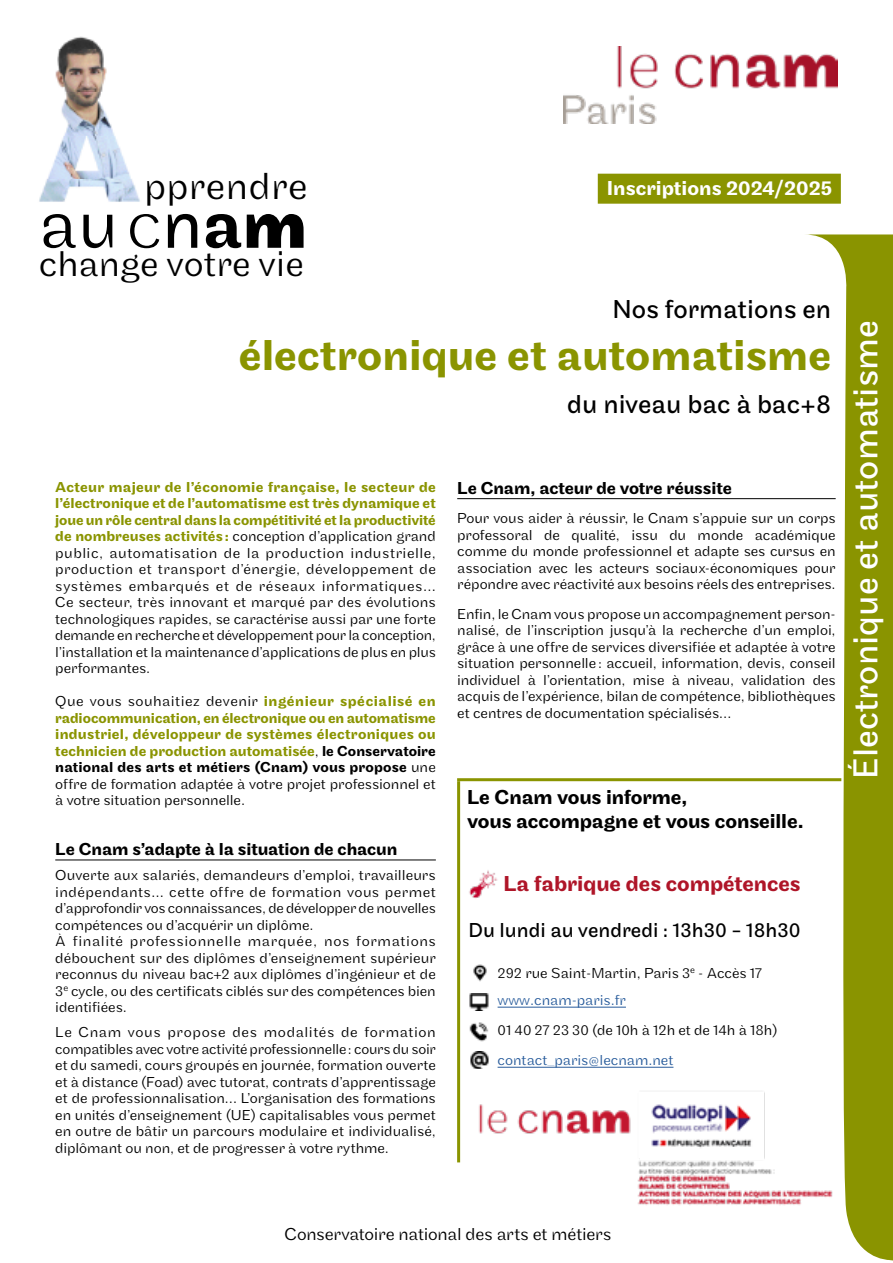
<style>
.page{position:relative;width:893px;height:1263px;background:#fff}
.page>*{position:absolute;margin:0;border:0;box-sizing:border-box;transform-origin:0 0}
.t1{font:300 71.4px "Maple";color:#000}
.t2{font:500 45px "Maple";color:#8a9400}
.t3{font:300 39.3px "Maple";letter-spacing:.015em;color:#000}
.t4{font:300 37.35px "Maple";color:#000}
.t5{font:36px "Maple";color:#fff}
.t6{font:27px "Maple";color:#000}
.t7{font:500 22.5px "Maple";letter-spacing:-.005em;color:#af1528}
.t8{font:500 21px "Maple";letter-spacing:-.005em;color:#000}
.t9{font:21px "Maple";color:#000}
.Texte_courant{font:500 21px "Maple";color:#fff}
.titre_souligné{font:500 18px "Maple";letter-spacing:-.01em;color:#000}
.Texte_courant-2{font:300 18px "Maple";letter-spacing:-.01em;color:#000}
.Texte_courant-3{font:300 15px/16.5px "Maple";color:#000;text-align:justify}
.Texte_courant-4{font:500 15px/16.5px "Maple";letter-spacing:.01em;color:#8a9400;text-align:justify}
.t10{font:300 15px "Maple";color:#275b9b}
.s1{font-weight:500;color:#8a9400}
.s2{font-weight:300;color:#000}
.s3{color:#000}
</style>
<div class="page">
<svg style="left:804px;top:234px;width:89px;height:1027px;fill:#8a9400"></svg>
<hr style="left:55px;top:859px;width:381px;height:1px;background:#000">
<hr style="left:457px;top:498px;width:379px;height:1px;background:#000">
<div style="left:598px;top:174px;width:243px;height:30px;background:#8a9400"></div>
<img style="left:39px;top:36px;width:129px;height:180px">
<svg style="left:130px;top:214px;width:29px;height:34px"></svg>
<svg style="left:168px;top:214px;width:29px;height:34px"></svg>
<svg style="left:247px;top:214px;width:57px;height:34px"></svg>
<svg style="left:206px;top:214px;width:35px;height:34px"></svg>
<img style="left:563px;top:47px;width:275px;height:77px">
<hr style="left:457px;top:781px;width:3px;height:381px;background:#8a9400">
<hr style="left:457px;top:778px;width:384px;height:3px;background:#8a9400">
<img style="left:469px;top:1022px;width:20px;height:19px">
<img style="left:470px;top:1052px;width:19px;height:17px">
<img style="left:469px;top:994px;width:20px;height:17px">
<hr style="left:498px;top:1007px;width:128px;height:1px;background:#275b9b">
<hr style="left:498px;top:1067px;width:175px;height:1px;background:#275b9b">
<img style="left:473px;top:964px;width:14px;height:18px">
<img style="left:469px;top:870px;width:29px;height:29px">
<img style="left:479px;top:1085px;width:359px;height:124px">
<p class="t1" style="left:39px;top:183px;width:81px">au</p>
<p class="t3" style="left:144px;top:163px;width:165px">pprendre</p>
<p class="t4" style="left:39px;top:243px;width:267px">change votre vie</p>
<p class="Texte_courant" style="left:607px;top:176px;width:227px">Inscriptions 2024/2025</p>
<p class="t6" style="left:612px;top:294px;width:220px">Nos formations en</p>
<p class="t2" style="left:239px;top:329px;width:594px">électronique et automatisme</p>
<p class="t6" style="left:567px;top:389px;width:266px">du niveau bac à bac+8</p>
<p class="Texte_courant-3" style="left:55px;top:479px;width:382px"><span class="s1">Acteur majeur de l’économie française, le secteur de l’électronique et de l’automatisme est très dynamique et joue un rôle central dans la compétitivité et la productivité de nombreuses activités :</span> conception d’application grand public, automatisation de la production industrielle, production et transport d’énergie, développement de systèmes embarqués et de réseaux informatiques...<br>Ce secteur, très innovant et marqué par des évolutions technologiques rapides, se caractérise aussi par une forte demande en recherche et développement pour la conception, l’installation et la maintenance d’applications de plus en plus performantes.</p>
<p class="Texte_courant-4" style="left:55px;top:693px;width:382px"><span class="s2">Que vous souhaitiez devenir</span> ingénieur spécialisé en radiocommunication, en électronique ou en automatisme industriel, développeur de systèmes électroniques ou technicien de production automatisée<span class="s2">,</span> <span class="s3">le Conservatoire national des arts et métiers (Cnam) vous propose</span> <span class="s2">une offre de formation adaptée à votre projet professionnel et à votre situation personnelle.</span></p>
<p class="titre_souligné" style="left:55px;top:839px;width:344px">Le Cnam s’adapte à la situation de chacun</p>
<p class="Texte_courant-3" style="left:55px;top:867px;width:382px">Ouverte aux salariés, demandeurs d’emploi, travailleurs indépendants… cette offre de formation vous permet d’approfondir vos connaissances, de développer de nouvelles compétences ou d’acquérir un diplôme.</p>
<p class="Texte_courant-3" style="left:55px;top:933px;width:382px">À finalité professionnelle marquée, nos formations débouchent sur des diplômes d’enseignement supérieur reconnus du niveau bac+2 aux diplômes d’ingénieur et de 3<sup>e</sup> cycle, ou des certificats ciblés sur des compétences bien identifiées.</p>
<p class="Texte_courant-3" style="left:55px;top:1024px;width:382px">Le Cnam vous propose des modalités de formation compatibles avec votre activité professionnelle: cours du soir et du samedi, cours groupés en journée, formation ouverte et à distance (Foad) avec tutorat, contrats d’apprentissage et de professionnalisation… L’organisation des formations en unités d’enseignement (UE) capitalisables vous permet en outre de bâtir un parcours modulaire et individualisé, diplômant ou non, et de progresser à votre rythme.</p>
<p class="titre_souligné" style="left:457px;top:478px;width:276px">Le Cnam, acteur de votre réussite</p>
<p class="Texte_courant-3" style="left:457px;top:510px;width:380px">Pour vous aider à réussir, le Cnam s’appuie sur un corps professoral de qualité, issu du monde académique comme du monde professionnel et adapte ses cursus en association avec les acteurs sociaux-économiques pour répondre avec réactivité aux besoins réels des entreprises.</p>
<p class="Texte_courant-3" style="left:457px;top:605px;width:380px">Enfin, le Cnam vous propose un accompagnement person&shy;nalisé, de l’inscription jusqu’à la recherche d’un emploi, grâce à une offre de services diversifiée et adaptée à votre situation personnelle : accueil, information, devis, conseil individuel à l’orientation, mise à niveau, validation des acquis de l’expérience, bilan de compétence, bibliothèques et centres de documentation spécialisés…</p>
<p class="t8" style="left:467px;top:785px;width:222px">Le Cnam vous informe,</p>
<p class="t8" style="left:467px;top:809px;width:338px">vous accompagne et vous conseille.</p>
<p class="t7" style="left:503px;top:870px;width:299px">La fabrique des compétences</p>
<p class="t9" style="left:469px;top:918px;width:333px">Du lundi au vendredi : 13h30 - 18h30</p>
<p class="Texte_courant-3" style="left:498px;top:964px;width:266px">292 rue Saint-Martin, Paris 3<sup>e</sup> - Accès 17</p>
<p class="t10" style="left:498px;top:992px;width:130px">www.cnam-paris.fr</p>
<p class="Texte_courant-3" style="left:498px;top:1022px;width:281px">01 40 27 23 30 (de 10h à 12h et de 14h à 18h)</p>
<p class="t10" style="left:498px;top:1052px;width:177px">contact_paris@lecnam.net</p>
<p class="t5" style="left:845px;top:779px;width:460px;rotate:-90deg">Électronique et automatisme</p>
<p class="Texte_courant-2" style="left:284px;top:1224px;width:329px">Conservatoire national des arts et métiers</p>
</div>
